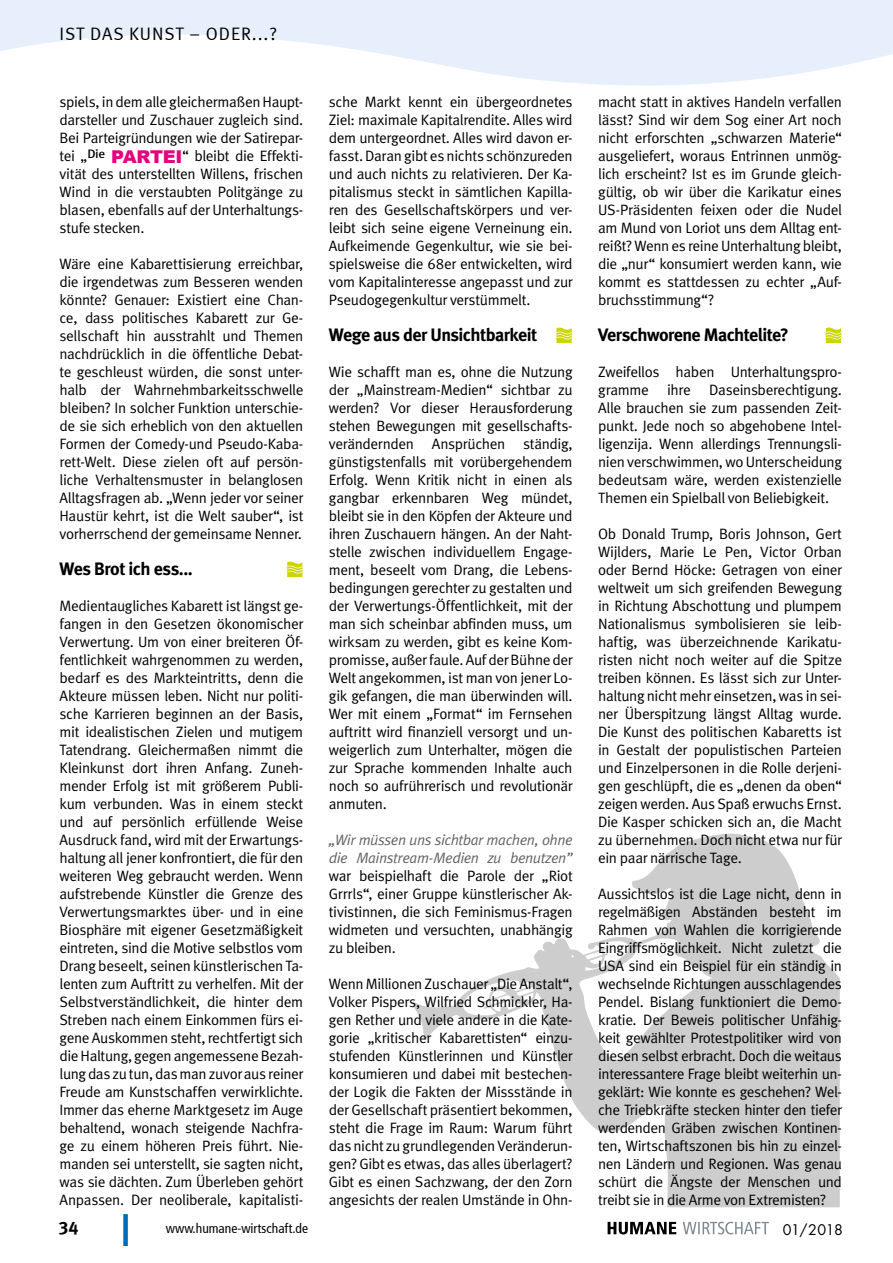
<style>
.page{position:relative;width:893px;height:1263px;background:#fff}
.page>*{position:absolute;margin:0;border:0;box-sizing:border-box;transform-origin:0 0}
.Zwischenüberschrift{font:700 18px "Meta";letter-spacing:-.03em;color:#000}
.t1{font:18px "Meta Normal LF";letter-spacing:.05em;color:#000}
.t2{font:18px "Meta Bold LF";color:#000}
.Fließtext_Meta_Norma{font:15px/18px "Meta Normal";letter-spacing:-.025em;color:#000;text-align:justify}
.t3{font:14.25px "Futura";letter-spacing:-.025em;color:#000}
.t4{font:condensed 13.5px "Frutiger 57";color:#000}
.s1{font-family:"Arial";font-weight:900;font-size:17.7px;color:#e5007d}
.s2{font-style:italic;color:#636362}
</style>
<div class="page">
<div style="left:123px;top:1214px;width:5px;height:32px;background:#0069b3"></div>
<svg style="left:608px;top:1222px;width:68px;height:12px"></svg>
<svg style="left:683px;top:1222px;width:86px;height:12px"></svg>
<svg style="left:286px;top:562px;width:17px;height:15px"></svg>
<svg style="left:556px;top:328px;width:17px;height:15px"></svg>
<svg style="left:825px;top:328px;width:17px;height:15px"></svg>
<svg style="left:412px;top:833px;width:428px;height:374px"></svg>
<svg style="left:0;top:0;width:893px;height:86px;fill:#e6effb"></svg>
<p class="t1" style="left:60px;top:24px;width:219px">IST DAS KUNST – ODER...?</p>
<p class="Fließtext_Meta_Norma" style="left:60px;top:93px;width:245px">spiels, in dem alle gleichermaßen Haupt&shy;darsteller und Zuschauer zugleich sind.<br>Bei Parteigründungen wie der Satirepar&shy;tei „<sup>Die</sup> <span class="s1">PARTEI</span>“ bleibt die Effekti&shy;vität des unterstellten Willens, frischen Wind in die verstaubten Politgänge zu blasen, ebenfalls auf der Unterhaltungs&shy;stufe stecken.</p>
<p class="Fließtext_Meta_Norma" style="left:60px;top:255px;width:245px">Wäre eine Kabarettisierung erreichbar, die irgendetwas zum Besseren wenden könnte? Genauer: Existiert eine Chan&shy;ce, dass politisches Kabarett zur Ge&shy;sellschaft hin ausstrahlt und Themen nachdrücklich in die öffentliche Debat&shy;te geschleust würden, die sonst unter&shy;halb der Wahrnehmbarkeitsschwelle bleiben? In solcher Funktion unterschie&shy;de sie sich erheblich von den aktuellen Formen der Comedy-und Pseudo-Kaba&shy;rett-Welt. Diese zielen oft auf persön&shy;liche Verhaltensmuster in belanglosen Alltagsfragen ab. „Wenn jeder vor seiner Haustür kehrt, ist die Welt sauber“, ist vorherrschend der gemeinsame Nenner.</p>
<p class="Zwischenüberschrift" style="left:60px;top:558px;width:135px">Wes Brot ich ess...</p>
<p class="Fließtext_Meta_Norma" style="left:60px;top:597px;width:245px">Medientaugliches Kabarett ist längst ge&shy;fangen in den Gesetzen ökonomischer Verwertung. Um von einer breiteren Öf&shy;fentlichkeit wahrgenommen zu werden, bedarf es des Markteintritts, denn die Akteure müssen leben. Nicht nur politi&shy;sche Karrieren beginnen an der Basis, mit idealistischen Zielen und mutigem Tatendrang. Gleichermaßen nimmt die Kleinkunst dort ihren Anfang. Zuneh&shy;mender Erfolg ist mit größerem Publi&shy;kum verbunden. Was in einem steckt und auf persönlich erfüllende Weise Ausdruck fand, wird mit der Erwartungs&shy;haltung all jener konfrontiert, die für den weiteren Weg gebraucht werden. Wenn aufstrebende Künstler die Grenze des Verwertungsmarktes über- und in eine Biosphäre mit eigener Gesetzmäßigkeit eintreten, sind die Motive selbstlos vom Drang beseelt, seinen künstlerischen Ta&shy;lenten zum Auftritt zu verhelfen. Mit der Selbstverständlichkeit, die hinter dem Streben nach einem Einkommen fürs ei&shy;gene Auskommen steht, rechtfertigt sich die Haltung, gegen angemessene Bezah&shy;lung das zu tun, das man zuvor aus reiner Freude am Kunstschaffen verwirklichte.<br>Immer das eherne Marktgesetz im Auge behaltend, wonach steigende Nachfra&shy;ge zu einem höheren Preis führt. Nie&shy;manden sei unterstellt, sie sagten nicht, was sie dächten. Zum Überleben gehört Anpassen. Der neoliberale, kapitalisti-</p>
<p class="Fließtext_Meta_Norma" style="left:329px;top:93px;width:245px">sche Markt kennt ein übergeordnetes Ziel: maximale Kapitalrendite. Alles wird dem untergeordnet. Alles wird davon er&shy;fasst. Daran gibt es nichts schönzureden und auch nichts zu relativieren. Der Ka&shy;pitalismus steckt in sämtlichen Kapilla&shy;ren des Gesellschaftskörpers und ver&shy;leibt sich seine eigene Verneinung ein.<br>Aufkeimende Gegenkultur, wie sie bei&shy;spielsweise die 68er entwickelten, wird vom Kapitalinteresse angepasst und zur Pseudogegenkultur verstümmelt.</p>
<p class="Zwischenüberschrift" style="left:329px;top:324px;width:210px">Wege aus der Unsichtbarkeit</p>
<p class="Fließtext_Meta_Norma" style="left:329px;top:363px;width:245px">Wie schafft man es, ohne die Nutzung der „Mainstream-Medien“ sichtbar zu werden? Vor dieser Herausforderung stehen Bewegungen mit gesellschafts&shy;verändernden Ansprüchen ständig, günstigstenfalls mit vorübergehendem Erfolg. Wenn Kritik nicht in einen als gangbar erkennbaren Weg mündet, bleibt sie in den Köpfen der Akteure und ihren Zuschauern hängen. An der Naht&shy;stelle zwischen individuellem Engage&shy;ment, beseelt vom Drang, die Lebens&shy;bedingungen gerechter zu gestalten und der Verwertungs-Öffentlichkeit, mit der man sich scheinbar abfinden muss, um wirksam zu werden, gibt es keine Kom&shy;promisse, außer faule. Auf der Bühne der Welt angekommen, ist man von jener Lo&shy;gik gefangen, die man überwinden will.<br>Wer mit einem „Format“ im Fernsehen auftritt wird finanziell versorgt und un&shy;weigerlich zum Unterhalter, mögen die zur Sprache kommenden Inhalte auch noch so aufrührerisch und revolutionär anmuten.</p>
<p class="Fließtext_Meta_Norma" style="left:329px;top:831px;width:245px"><span class="s2">„Wir müssen uns sichtbar machen, ohne die Mainstream-Medien zu benutzen” </span>war beispielhaft die Parole der „Riot Grrrls“, einer Gruppe künstlerischer Ak&shy;tivistinnen, die sich Feminismus-Fragen widmeten und versuchten, unabhängig zu bleiben.</p>
<p class="Fließtext_Meta_Norma" style="left:329px;top:975px;width:245px">Wenn Millionen Zuschauer „Die Anstalt“, Volker Pispers, Wilfried Schmickler, Ha&shy;gen Rether und viele andere in die Kate&shy;gorie „kritischer Kabarettisten“ einzu&shy;stufenden Künstlerinnen und Künstler konsumieren und dabei mit bestechen&shy;der Logik die Fakten der Missstände in der Gesellschaft präsentiert bekommen, steht die Frage im Raum: Warum führt das nicht zu grundlegenden Veränderun&shy;gen? Gibt es etwas, das alles überlagert?<br>Gibt es einen Sachzwang, der den Zorn angesichts der realen Umstände in Ohn-</p>
<p class="Fließtext_Meta_Norma" style="left:598px;top:93px;width:245px">macht statt in aktives Handeln verfallen lässt? Sind wir dem Sog einer Art noch nicht erforschten „schwarzen Materie“ ausgeliefert, woraus Entrinnen unmög&shy;lich erscheint? Ist es im Grunde gleich&shy;gültig, ob wir über die Karikatur eines US-Präsidenten feixen oder die Nudel am Mund von Loriot uns dem Alltag ent&shy;reißt? Wenn es reine Unterhaltung bleibt, die „nur“ konsumiert werden kann, wie kommt es stattdessen zu echter „Auf&shy;bruchsstimmung“?</p>
<p class="Zwischenüberschrift" style="left:598px;top:324px;width:192px">Verschworene Machtelite?</p>
<p class="Fließtext_Meta_Norma" style="left:598px;top:363px;width:245px">Zweifellos haben Unterhaltungspro&shy;gramme ihre Daseinsberechtigung.<br>Alle brauchen sie zum passenden Zeit&shy;punkt. Jede noch so abgehobene Intel&shy;ligenzija. Wenn allerdings Trennungsli&shy;nien verschwimmen, wo Unterscheidung bedeutsam wäre, werden existenzielle Themen ein Spielball von Beliebigkeit.</p>
<p class="Fließtext_Meta_Norma" style="left:598px;top:525px;width:245px">Ob Donald Trump, Boris Johnson, Gert Wijlders, Marie Le Pen, Victor Orban oder Bernd Höcke: Getragen von einer weltweit um sich greifenden Bewegung in Richtung Abschottung und plumpem Nationalismus symbolisieren sie leib&shy;haftig, was überzeichnende Karikatu&shy;risten nicht noch weiter auf die Spitze treiben können. Es lässt sich zur Unter&shy;haltung nicht mehr einsetzen, was in sei&shy;ner Überspitzung längst Alltag wurde.<br>Die Kunst des politischen Kabaretts ist in Gestalt der populistischen Parteien und Einzelpersonen in die Rolle derjeni&shy;gen geschlüpft, die es „denen da oben“ zeigen werden. Aus Spaß erwuchs Ernst.<br>Die Kasper schicken sich an, die Macht zu übernehmen. Doch nicht etwa nur für ein paar närrische Tage.</p>
<p class="Fließtext_Meta_Norma" style="left:598px;top:885px;width:245px">Aussichtslos ist die Lage nicht, denn in regelmäßigen Abständen besteht im Rahmen von Wahlen die korrigierende Eingriffsmöglichkeit. Nicht zuletzt die USA sind ein Beispiel für ein ständig in wechselnde Richtungen ausschlagendes Pendel. Bislang funktioniert die Demo&shy;kratie. Der Beweis politischer Unfähig&shy;keit gewählter Protestpolitiker wird von diesen selbst erbracht. Doch die weitaus interessantere Frage bleibt weiterhin un&shy;geklärt: Wie konnte es geschehen? Wel&shy;che Triebkräfte stecken hinter den tiefer werdenden Gräben zwischen Kontinen&shy;ten, Wirtschaftszonen bis hin zu einzel&shy;nen Ländern und Regionen. Was genau schürt die Ängste der Menschen und treibt sie in die Arme von Extremisten?</p>
<p class="t2" style="left:58px;top:1217px;width:22px">34</p>
<p class="t4" style="left:166px;top:1220px;width:144px">www.humane-wirtschaft.de</p>
<p class="t3" style="left:783px;top:1220px;width:62px">01/2018</p>
</div>
